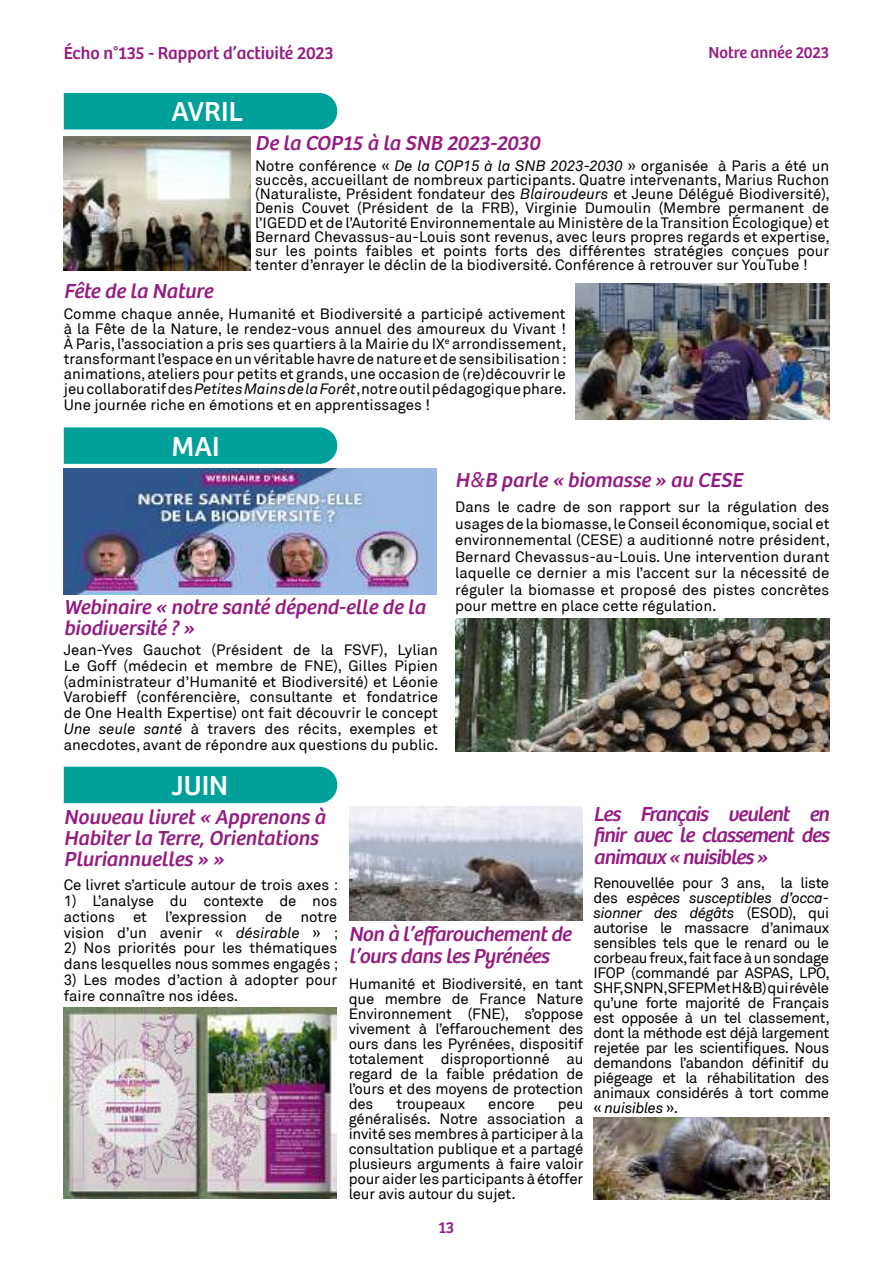
<style>
.page{position:relative;width:893px;height:1263px;background:#fff}
.page>*{position:absolute;margin:0;border:0;box-sizing:border-box;transform-origin:0 0}
.t1{font:28.5px "Bree";color:#fff}
.t2{font:italic 21px/21px "Bree";color:#951b81}
.t3{font:18px "Bree";color:#951b81}
.t4{font:16.5px "Bree";color:#951b81}
.t5{font:15px/15px "Akkurat";color:#000;text-align:justify}
.s1{font-style:italic}
.s2{font-family:"Akkurat"}
</style>
<div class="page">
<div style="left:64px;top:93px;width:273px;height:36px;background:#00a09a"></div>
<div style="left:64px;top:427px;width:273px;height:37px;background:#00a09a"></div>
<div style="left:64px;top:767px;width:273px;height:36px;background:#00a09a"></div>
<img style="left:575px;top:283px;width:254px;height:136px">
<img style="left:594px;top:1117px;width:235px;height:82px">
<img style="left:349px;top:807px;width:234px;height:113px">
<img style="left:455px;top:618px;width:374px;height:133px">
<img style="left:64px;top:469px;width:373px;height:125px">
<img style="left:63px;top:1008px;width:274px;height:191px">
<img style="left:64px;top:137px;width:186px;height:134px">
<p class="t3" style="left:64px;top:42px;width:271px">Écho n°135 - Rapport d’activité 2023</p>
<h1 class="t1" style="left:172px;top:95px;width:73px">AVRIL</h1>
<p class="t4" style="left:708px;top:42px;width:122px">Notre année 2023</p>
<h2 class="t2" style="left:64px;top:281px;width:155px">Fête de la Nature</h2>
<h2 class="t2" style="left:255px;top:133px;width:290px">De la COP15 à la SNB 2023-2030</h2>
<p class="t5" style="left:255px;top:159px;width:576px;line-height:14.2px">Notre conférence « <span class="s1">De la COP15 à la SNB 2023-2030</span> » organisée à Paris a été un succès, accueillant de nombreux participants. Quatre intervenants, Marius Ruchon (Naturaliste, Président fondateur des <span class="s1">Blairoudeurs</span> et Jeune Délégué Biodiversité), Denis Couvet (Président de la FRB), Virginie Dumoulin (Membre permanent de l’IGEDD et de l’Autorité Environnementale au Ministère de la Transition Écologique) et Bernard Chevassus-au-Louis sont revenus, avec leurs propres regards et expertise, sur les points faibles et points forts des différentes stratégies conçues pour tenter d’enrayer le déclin de la biodiversité. Conférence à retrouver sur YouTube !</p>
<p class="t5" style="left:64px;top:306px;width:504px">Comme chaque année, Humanité et Biodiversité a participé activement à la Fête de la Nature, le rendez-vous annuel des amoureux du Vivant !<br>À Paris, l’association a pris ses quartiers à la Mairie du IX<sup>e</sup> arrondissement, transformant l’espace en un véritable havre de nature et de sensibilisation : animations, ateliers pour petits et grands, une occasion de (re)découvrir le jeu collaboratif des <span class="s1">Petites Mains de la Forêt</span>, notre outil pédagogique phare.</p>
<p class="t5" style="left:64px;top:398px;width:368px">Une journée riche en émotions et en apprentissages !</p>
<h1 class="t1" style="left:172px;top:430px;width:50px">MAI</h1>
<h2 class="t2" style="left:64px;top:596px;width:367px">Webinaire « notre santé dépend-elle de la biodiversité ? »</h2>
<p class="t5" style="left:64px;top:642px;width:376px;line-height:15.8px">Jean-Yves Gauchot (Président de la FSVF), Lylian Le Goff (médecin et membre de FNE), Gilles Pipien (administrateur d’Humanité et Biodiversité) et Léonie Varobieff (conférencière, consultante et fondatrice de One Health Expertise) ont fait découvrir le concept <span class="s1">Une seule santé</span> à travers des récits, exemples et anecdotes, avant de répondre aux questions du public.</p>
<h1 class="t1" style="left:172px;top:769px;width:58px">JUIN</h1>
<h2 class="t2" style="left:455px;top:470px;width:293px">H<span class="s2">&amp;</span>B parle « biomasse » au CESE</h2>
<p class="t5" style="left:455px;top:499px;width:376px;line-height:16.5px">Dans le cadre de son rapport sur la régulation des usages de la biomasse, le Conseil économique, social et environnemental (CESE) a auditionné notre président, Bernard Chevassus-au-Louis. Une intervention durant laquelle ce dernier a mis l’accent sur la nécessité de réguler la biomasse et proposé des pistes concrètes pour mettre en place cette régulation.</p>
<h2 class="t2" style="left:64px;top:807px;width:267px">Nouveau livret« Apprenons à<br>Habiter la Terre,Orientations<br>Pluriannuelles » »</h2>
<p class="t5" style="left:64px;top:878px;width:276px">Ce livret s’articule autour de trois axes :</p>
<p class="t5" style="left:64px;top:893px;width:276px;line-height:15.8px">1) L’analyse du contexte de nos actions et l’expression de notre vision d’un avenir « <span class="s1">désirable</span> » ;</p>
<p class="t5" style="left:64px;top:940px;width:276px;line-height:15.8px">2) Nos priorités pour les thématiques dans lesquelles nous sommes engagés ;</p>
<p class="t5" style="left:64px;top:972px;width:275px;line-height:15.8px">3) Les modes d’action à adopter pour faire connaître nos idées.</p>
<p class="t5" style="left:349px;top:976px;width:236px">Humanité et Biodiversité, en tant que membre de France Nature Environnement (FNE), s’oppose vivement à l’effarouchement des ours dans les Pyrénées, dispositif totalement disproportionné au regard de la faible prédation de l’ours et des moyens de protection des</p>
<h2 class="t2" style="left:349px;top:923px;width:228px;line-height:22.5px">Non à l’effarouchementde l’ours dans les Pyrénées</h2>
<p class="t5" style="left:396px;top:1096px;width:70px">troupeaux</p>
<p class="t5" style="left:488px;top:1096px;width:48px">encore</p>
<p class="t5" style="left:349px;top:1096px;width:236px;text-indent:209px">peu généralisés. Notre association a invité ses membres à participer à la consultation publique et a partagé plusieurs arguments à faire valoir pour aider les participants à étoffer leur avis autour du sujet.</p>
<p class="t4" style="left:438px;top:1217px;width:17px">13</p>
<h2 class="t2" style="left:594px;top:803px;width:241px;line-height:21.8px;text-align:justify">Les Français veulent en finir avec le classement des animaux « nuisibles»</h2>
<p class="t5" style="left:594px;top:876px;width:238px">Renouvellée pour 3 ans, la liste des <span class="s1">espèces susceptibles d’occa&shy;sionner des dégâts</span> (ESOD), qui autorise le massacre d’animaux sensibles tels que le renard ou le corbeau freux, fait face à un sondage IFOP (commandé par ASPAS, LPO, SHF, SNPN, SFEPM et H&amp;B) qui révèle qu’une forte majorité de Français est opposée à un tel classement, dont la méthode est déjà largement rejetée par les scientifiques. Nous demandons l’abandon définitif du piégeage et la réhabilitation des animaux considérés à tort comme « <span class="s1">nuisibles</span> ».</p>
</div>
